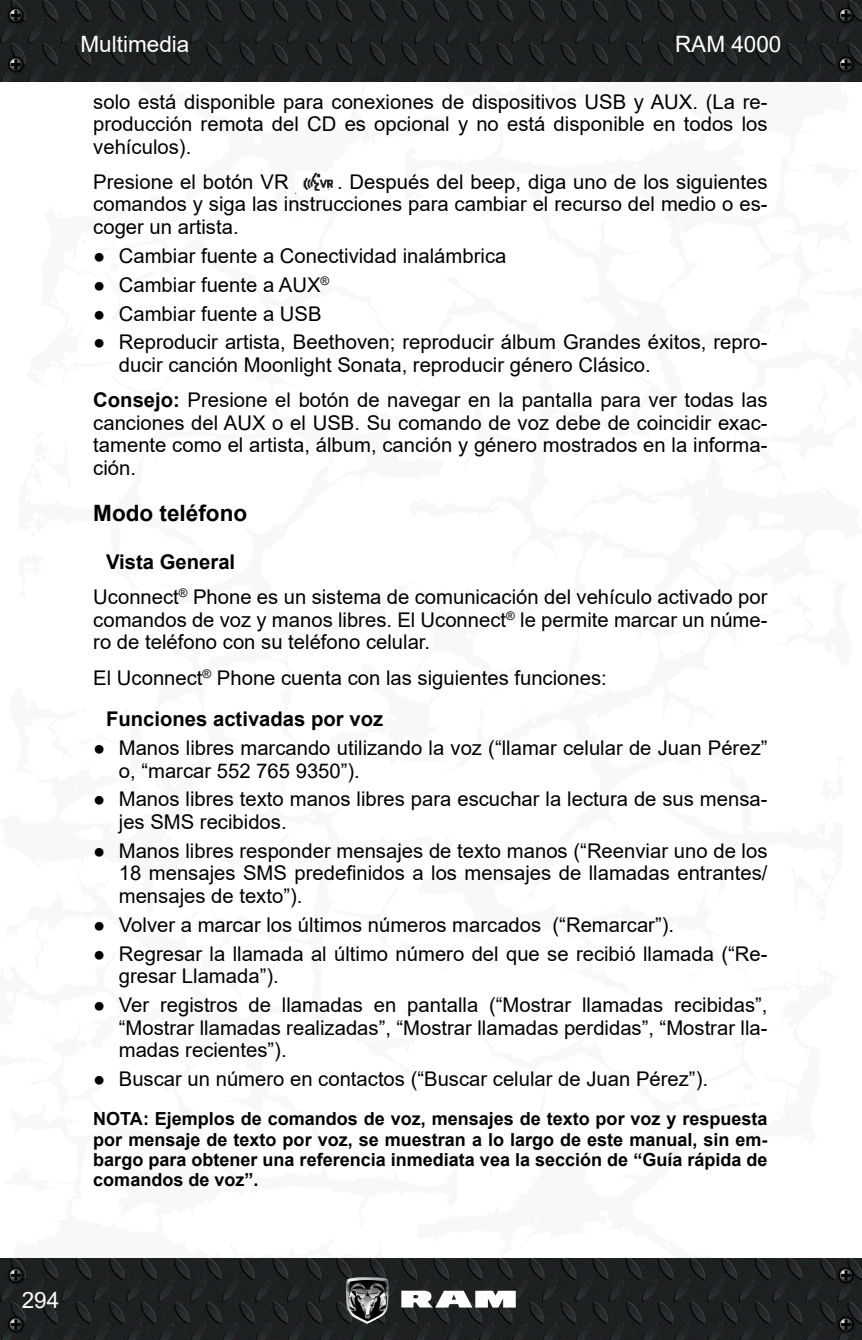
<style>
.page{position:relative;width:862px;height:1340px;background:#fff}
.page>*{position:absolute;margin:0;border:0;box-sizing:border-box;transform-origin:0 0}
.t1{font:22.5px "Arial";color:#fff}
._2_Subtítulo{font:700 22.5px "Arial";color:#000}
._4_Normal{font:20.25px/22.5px "Arial";color:#000;text-align:justify}
._3_Tercer_sub{font:700 20.25px "Arial";color:#000}
._6_NOTA{font:700 18px/20.2px "Arial";color:#000;text-align:justify}
.s1{font-weight:700}
</style>
<div class="page">
<svg style="left:861px;top:39px;width:1px;height:1259px"></svg>
<img style="left:0;top:0;width:861px;height:81px">
<img style="left:0;top:1258px;width:861px;height:81px">
<svg style="left:401px;top:1290px;width:114px;height:17px"></svg>
<img style="left:346px;top:1276px;width:42px;height:47px">
<img style="left:5px;top:4px;width:22px;height:22px">
<svg style="left:8px;top:8px;width:16px;height:15px"></svg>
<img style="left:5px;top:1264px;width:22px;height:22px">
<svg style="left:8px;top:1267px;width:16px;height:15px"></svg>
<img style="left:834px;top:4px;width:22px;height:22px">
<svg style="left:837px;top:8px;width:16px;height:15px"></svg>
<img style="left:834px;top:1264px;width:22px;height:22px">
<svg style="left:837px;top:1267px;width:16px;height:15px"></svg>
<img style="left:5px;top:53px;width:22px;height:23px">
<svg style="left:8px;top:57px;width:16px;height:15px"></svg>
<img style="left:5px;top:1313px;width:22px;height:22px">
<svg style="left:8px;top:1316px;width:16px;height:15px"></svg>
<img style="left:834px;top:53px;width:22px;height:23px">
<svg style="left:837px;top:57px;width:16px;height:15px"></svg>
<img style="left:834px;top:1313px;width:22px;height:22px">
<svg style="left:837px;top:1316px;width:16px;height:15px"></svg>
<img style="left:295px;top:172px;width:38px;height:22px">
<p class="t1" style="left:80px;top:29px;width:110px">Multimedia</p>
<p class="t1" style="left:674px;top:29px;width:108px">RAM 4000</p>
<p class="_4_Normal" style="left:93px;top:90px;width:675px">solo está disponible para conexiones de dispositivos USB y AUX. (La re&shy;producción remota del CD es opcional y no está disponible en todos los vehículos).</p>
<p class="_4_Normal" style="left:93px;top:170px;width:197px">Presione el botón VR</p>
<p class="_4_Normal" style="left:93px;top:170px;width:675px;text-indent:244px">. Después del beep, diga uno de los siguientes comandos y siga las instrucciones para cambiar el recurso del medio o es&shy;coger un artista.</p>
<p class="_4_Normal" style="left:93px;top:244px;width:414px">● Cambiar fuente a Conectividad inalámbrica</p>
<p class="_4_Normal" style="left:93px;top:273px;width:237px">● Cambiar fuente a AUX<sup>®</sup></p>
<p class="_4_Normal" style="left:93px;top:302px;width:230px">● Cambiar fuente a USB</p>
<p class="_4_Normal" style="left:119px;top:331px;width:649px;text-indent:-26px">● Reproducir artista, Beethoven; reproducir álbum Grandes éxitos, repro&shy;ducir canción Moonlight Sonata, reproducir género Clásico.</p>
<p class="_4_Normal" style="left:93px;top:389px;width:675px"><span class="s1">Consejo:</span> Presione el botón de navegar en la pantalla para ver todas las canciones del AUX o el USB. Su comando de voz debe de coincidir exac&shy;tamente como el artista, álbum, canción y género mostrados en la informa&shy;ción.</p>
<p class="_2_Subtítulo" style="left:93px;top:497px;width:155px">Modo teléfono</p>
<p class="_3_Tercer_sub" style="left:106px;top:547px;width:131px">Vista General</p>
<p class="_4_Normal" style="left:93px;top:585px;width:675px">Uconnect<sup>®</sup> Phone es un sistema de comunicación del vehículo activado por comandos de voz y manos libres. El Uconnect<sup>®</sup> le permite marcar un núme&shy;ro de teléfono con su teléfono celular.</p>
<p class="_4_Normal" style="left:93px;top:666px;width:514px">El Uconnect<sup>®</sup> Phone cuenta con las siguientes funciones:</p>
<p class="_3_Tercer_sub" style="left:106px;top:704px;width:278px">Funciones activadas por voz</p>
<p class="_4_Normal" style="left:119px;top:736px;width:649px;text-indent:-26px">● Manos libres marcando utilizando la voz (“llamar celular de Juan Pérez” o, “marcar 552 765 9350”).</p>
<p class="_4_Normal" style="left:119px;top:788px;width:649px;text-indent:-26px">● Manos libres texto manos libres para escuchar la lectura de sus mensa&shy;jes SMS recibidos.</p>
<p class="_4_Normal" style="left:119px;top:839px;width:649px;text-indent:-26px">● Manos libres responder mensajes de texto manos (“Reenviar uno de los 18 mensajes SMS predefinidos a los mensajes de llamadas entrantes/ mensajes de texto”).</p>
<p class="_4_Normal" style="left:93px;top:913px;width:582px">● Volver a marcar los últimos números marcados (“Remarcar”).</p>
<p class="_4_Normal" style="left:119px;top:942px;width:649px;text-indent:-26px">● Regresar la llamada al último número del que se recibió llamada (“Re&shy;gresar Llamada”).</p>
<p class="_4_Normal" style="left:119px;top:993px;width:649px;text-indent:-26px">● Ver registros de llamadas en pantalla (“Mostrar llamadas recibidas”, “Mostrar llamadas realizadas”, “Mostrar llamadas perdidas”, “Mostrar lla&shy;madas recientes”).</p>
<p class="_4_Normal" style="left:93px;top:1067px;width:616px">● Buscar un número en contactos (“Buscar celular de Juan Pérez”).</p>
<p class="_6_NOTA" style="left:93px;top:1109px;width:675px">NOTA: Ejemplos de comandos de voz, mensajes de texto por voz y respuesta por mensaje de texto por voz, se muestran a lo largo de este manual, sin em&shy;bargo para obtener una referencia inmediata vea la sección de “Guía rápida de comandos de voz”.</p>
<p class="t1" style="left:22px;top:1284px;width:39px">294</p>
</div>
